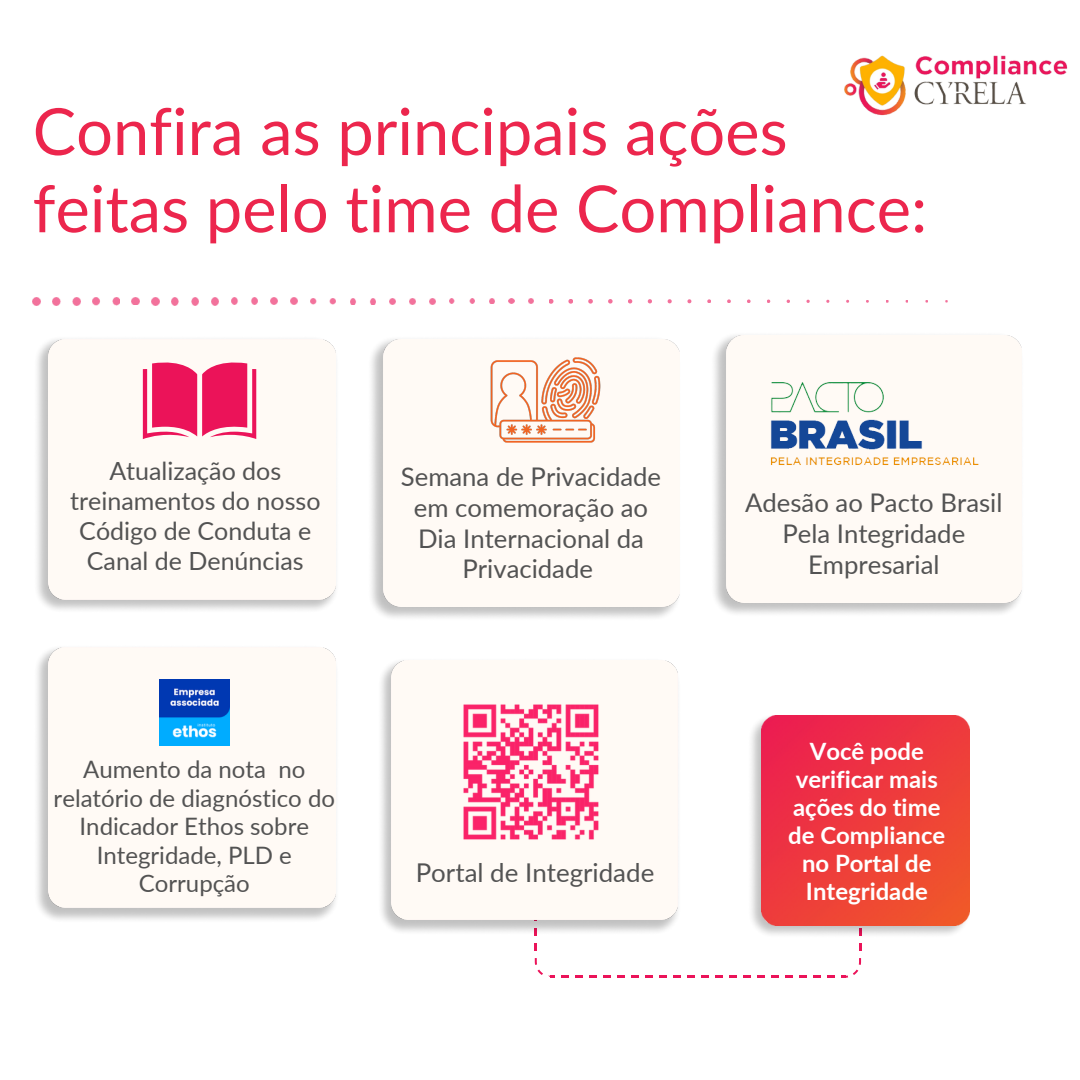
<style>
.page{position:relative;width:1080px;height:1080px;background:#fff}
.page>*{position:absolute;margin:0;border:0;box-sizing:border-box;transform-origin:0 0}
.t1{font:65px/77.2px "Lato";color:#ec264d}
.t2{font:25.9px "Lato";color:#535353}
.t3{font:25.7px/30.9px "Lato";color:#535353;text-align:center}
.t4{font:25px/30px "Lato";color:#535353;text-align:center}
.t5{font:24px/28.5px "Lato";color:#535353;text-align:center}
.t6{font:700 23.9px/28.2px "Lato";color:#fff;text-align:center}
</style>
<div class="page">
<svg style="left:549px;top:299px;width:5px;height:5px"></svg>
<svg style="left:568px;top:299px;width:5px;height:5px"></svg>
<svg style="left:588px;top:299px;width:5px;height:5px"></svg>
<svg style="left:608px;top:299px;width:5px;height:5px"></svg>
<svg style="left:628px;top:299px;width:4px;height:5px"></svg>
<svg style="left:648px;top:299px;width:4px;height:4px"></svg>
<svg style="left:668px;top:299px;width:4px;height:4px"></svg>
<svg style="left:687px;top:299px;width:4px;height:4px"></svg>
<svg style="left:707px;top:299px;width:4px;height:4px"></svg>
<svg style="left:727px;top:299px;width:4px;height:4px"></svg>
<svg style="left:747px;top:299px;width:4px;height:4px"></svg>
<svg style="left:806px;top:300px;width:4px;height:3px"></svg>
<svg style="left:529px;top:299px;width:5px;height:5px"></svg>
<svg style="left:509px;top:299px;width:5px;height:5px"></svg>
<svg style="left:489px;top:299px;width:5px;height:5px"></svg>
<img style="left:449px;top:298px;width:25px;height:6px">
<svg style="left:430px;top:298px;width:6px;height:6px"></svg>
<svg style="left:410px;top:298px;width:6px;height:6px"></svg>
<svg style="left:390px;top:298px;width:6px;height:6px"></svg>
<img style="left:350px;top:298px;width:26px;height:6px">
<img style="left:310px;top:298px;width:26px;height:7px">
<svg style="left:291px;top:298px;width:6px;height:7px"></svg>
<svg style="left:271px;top:298px;width:7px;height:7px"></svg>
<img style="left:231px;top:298px;width:26px;height:7px">
<svg style="left:211px;top:298px;width:8px;height:7px"></svg>
<img style="left:172px;top:298px;width:27px;height:7px">
<svg style="left:152px;top:298px;width:7px;height:7px"></svg>
<svg style="left:132px;top:297px;width:7px;height:8px"></svg>
<img style="left:92px;top:297px;width:27px;height:9px">
<img style="left:53px;top:297px;width:27px;height:8px">
<svg style="left:33px;top:297px;width:8px;height:8px"></svg>
<svg style="left:535px;top:943px;width:2px;height:8px"></svg>
<svg style="left:535px;top:958px;width:19px;height:20px"></svg>
<svg style="left:561px;top:976px;width:7px;height:2px"></svg>
<svg style="left:575px;top:976px;width:7px;height:2px"></svg>
<svg style="left:589px;top:976px;width:7px;height:2px"></svg>
<svg style="left:603px;top:976px;width:7px;height:2px"></svg>
<svg style="left:617px;top:976px;width:7px;height:2px"></svg>
<svg style="left:631px;top:976px;width:7px;height:2px"></svg>
<svg style="left:645px;top:976px;width:7px;height:2px"></svg>
<svg style="left:659px;top:976px;width:7px;height:2px"></svg>
<svg style="left:673px;top:976px;width:7px;height:2px"></svg>
<svg style="left:687px;top:976px;width:7px;height:2px"></svg>
<svg style="left:701px;top:976px;width:7px;height:2px"></svg>
<svg style="left:715px;top:976px;width:7px;height:2px"></svg>
<svg style="left:729px;top:976px;width:7px;height:2px"></svg>
<svg style="left:743px;top:976px;width:7px;height:2px"></svg>
<svg style="left:757px;top:976px;width:7px;height:2px"></svg>
<svg style="left:771px;top:976px;width:7px;height:2px"></svg>
<svg style="left:785px;top:976px;width:7px;height:2px"></svg>
<svg style="left:799px;top:976px;width:7px;height:2px"></svg>
<svg style="left:814px;top:976px;width:7px;height:2px"></svg>
<svg style="left:828px;top:976px;width:7px;height:2px"></svg>
<svg style="left:842px;top:958px;width:19px;height:20px"></svg>
<svg style="left:859px;top:943px;width:2px;height:8px"></svg>
<div style="left:48px;top:648px;width:287px;height:260px;background:#fffaf5"></div>
<div style="left:48px;top:339px;width:288px;height:261px;background:#fffaf5"></div>
<svg style="left:143px;top:362px;width:113px;height:77px"></svg>
<img style="left:371px;top:342px;width:309px;height:276px">
<div style="left:384px;top:339px;width:295px;height:268px;background:#fffaf5"></div>
<img style="left:488px;top:355px;width:115px;height:90px">
<img style="left:381px;top:660px;width:297px;height:276px">
<div style="left:392px;top:661px;width:285px;height:259px;background:#fffaf5"></div>
<img style="left:445px;top:687px;width:171px;height:171px">
<img style="left:751px;top:721px;width:219px;height:215px">
<img style="left:761px;top:715px;width:208px;height:210px">
<img style="left:844px;top:55px;width:224px;height:61px">
<div style="left:726px;top:336px;width:296px;height:267px;background:#fffaf5"></div>
<img style="left:761px;top:371px;width:225px;height:103px">
<img style="left:159px;top:679px;width:71px;height:67px">
<p class="t1" style="left:33px;top:91px;width:896px">Confira as principais ações feitas pelo time de Compliance:</p>
<h1 class="t4" style="left:70px;top:455px;width:252px">Atualização dos treinamentos do nosso<br>Código de Conduta e<br>Canal de Denúncias</h1>
<p class="t3" style="left:401px;top:460px;width:262px">Semana de Privacidade em comemoração ao<br>Dia Internacional da<br>Privacidade</p>
<p class="t5" style="left:54px;top:755px;width:283px">Aumento da nota no relatório de diagnóstico do<br>Indicador Ethos sobre<br>Integridade, PLD e<br>Corrupção</p>
<p class="t2" style="left:416px;top:857px;width:240px">Portal de Integridade</p>
<p class="t3" style="left:745px;top:486px;width:259px">Adesão ao Pacto Brasil<br>Pela Integridade<br>Empresarial</p>
<p class="t6" style="left:788px;top:736px;width:159px">Você pode verificar mais ações do time de Compliance no Portal de<br>Integridade</p>
</div>
